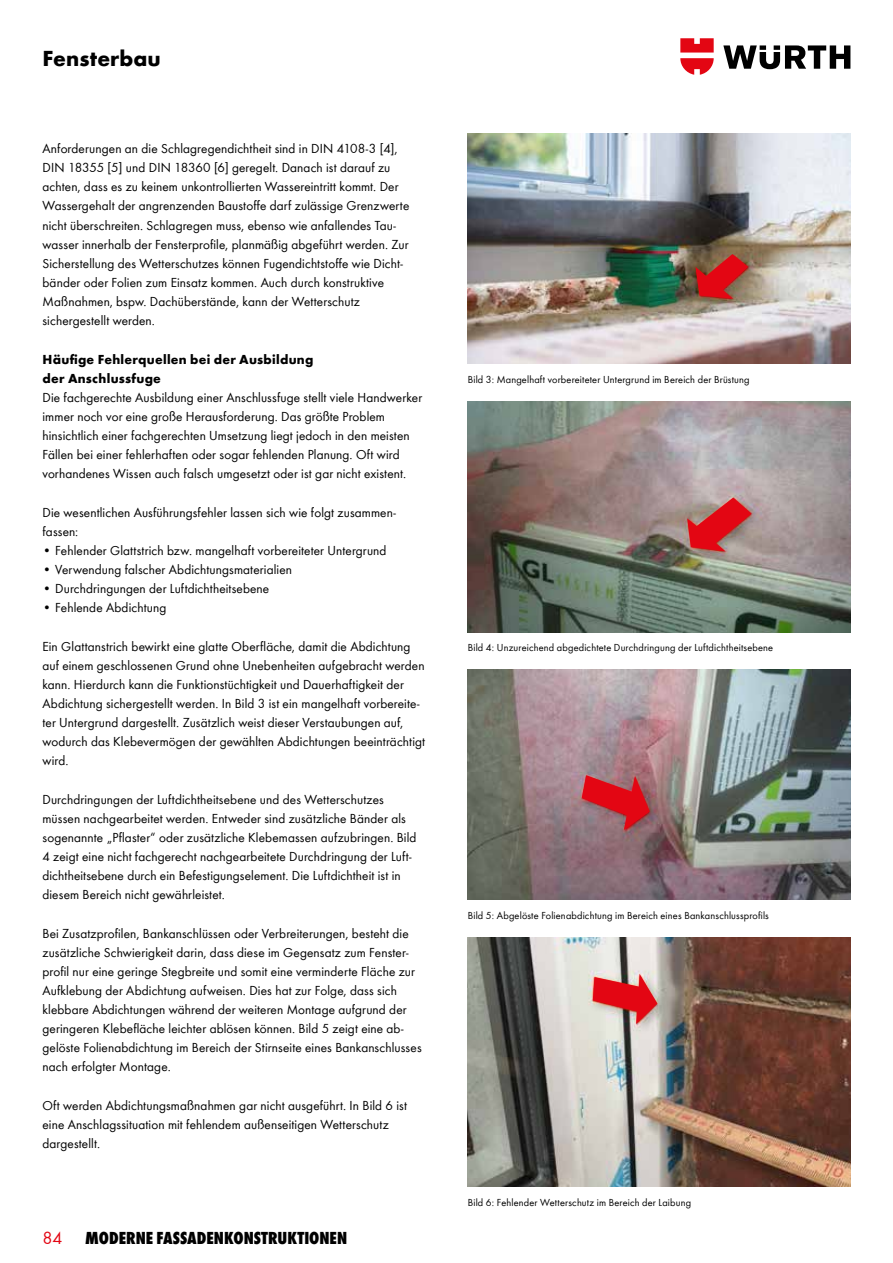
<style>
.page{position:relative;width:893px;height:1263px;background:#fff}
.page>*{position:absolute;margin:0;border:0;box-sizing:border-box;transform-origin:0 0}
.t1{font:700 22.5px "Wuerth";color:#000}
.t2{font:800 condensed 18px "Wuerth";color:#000}
.t3{font:18px "Wuerth";color:#e30613}
.t4{font:13.5px/19.2px "Wuerth";letter-spacing:.01em;color:#000}
.t5{font:700 13.5px/19.2px "Wuerth";letter-spacing:.02em;color:#000}
.t6{font:10.5px "Wuerth";letter-spacing:.02em;color:#000}
</style>
<div class="page">
<svg style="left:723px;top:45px;width:127px;height:24px"></svg>
<svg style="left:680px;top:38px;width:34px;height:37px"></svg>
<img style="left:468px;top:134px;width:382px;height:230px">
<img style="left:468px;top:402px;width:382px;height:230px">
<img style="left:468px;top:670px;width:382px;height:229px">
<img style="left:468px;top:938px;width:382px;height:248px">
<div style="left:691px;top:250px;width:69px;height:61px;background:#000;opacity:.25"></div>
<svg style="left:695px;top:254px;width:53px;height:45px"></svg>
<div style="left:683px;top:494px;width:81px;height:70px;background:#000;opacity:.25"></div>
<svg style="left:687px;top:497px;width:65px;height:54px"></svg>
<div style="left:577px;top:771px;width:85px;height:71px;background:#000;opacity:.25"></div>
<svg style="left:582px;top:775px;width:68px;height:55px"></svg>
<div style="left:588px;top:971px;width:82px;height:65px;background:#000;opacity:.25"></div>
<svg style="left:593px;top:974px;width:64px;height:50px"></svg>
<h1 class="t1" style="left:43px;top:42px;width:120px">Fensterbau</h1>
<p class="t4" style="left:43px;top:138px;width:368px">Anforderungen an die Schlagregendichtheit sind in DIN 4108-3 [4], DIN 18355 [5] und DIN 18360 [6] geregelt. Danach ist darauf zu achten, dass es zu keinem unkontrollierten Wassereintritt kommt. Der Wassergehalt der angrenzenden Baustoffe darf zulässige Grenzwerte nicht überschreiten. Schlagregen muss, ebenso wie anfallendes Tau&shy;wasser innerhalb der Fensterprofile, planmäßig abgeführt werden. Zur Sicherstellung des Wetterschutzes können Fugendichtstoffe wie Dicht&shy;bänder oder Folien zum Einsatz kommen. Auch durch konstruktive Maßnahmen, bspw. Dachüberstände, kann der Wetterschutz sichergestellt werden.</p>
<p class="t5" style="left:43px;top:348px;width:272px">Häufige Fehlerquellen bei der Ausbildung der Anschlussfuge</p>
<p class="t4" style="left:43px;top:387px;width:381px">Die fachgerechte Ausbildung einer Anschlussfuge stellt viele Handwerker immer noch vor eine große Herausforderung. Das größte Problem hinsichtlich einer fachgerechten Umsetzung liegt jedoch in den meisten Fällen bei einer fehlerhaften oder sogar fehlenden Planung. Oft wird vorhandenes Wissen auch falsch umgesetzt oder ist gar nicht existent.</p>
<p class="t4" style="left:43px;top:502px;width:355px">Die wesentlichen Ausführungsfehler lassen sich wie folgt zusammen&shy;fassen:</p>
<p class="t4" style="left:43px;top:540px;width:345px">• Fehlender Glattstrich bzw. mangelhaft vorbereiteter Untergrund</p>
<p class="t4" style="left:43px;top:559px;width:251px">• Verwendung falscher Abdichtungsmaterialien</p>
<p class="t4" style="left:43px;top:578px;width:228px">• Durchdringungen der Luftdichtheitsebene</p>
<p class="t4" style="left:42px;top:597px;width:125px">• Fehlende Abdichtung</p>
<p class="t4" style="left:42px;top:636px;width:384px">Ein Glattanstrich bewirkt eine glatte Oberfläche, damit die Abdichtung auf einem geschlossenen Grund ohne Unebenheiten aufgebracht werden kann. Hierdurch kann die Funktionstüchtigkeit und Dauerhaftigkeit der Abdichtung sichergestellt werden. In Bild 3 ist ein mangelhaft vorbereite&shy;ter Untergrund dargestellt. Zusätzlich weist dieser Verstaubungen auf, wodurch das Klebevermögen der gewählten Abdichtungen beeinträchtigt wird.</p>
<p class="t4" style="left:42px;top:789px;width:375px">Durchdringungen der Luftdichtheitsebene und des Wetterschutzes müssen nachgearbeitet werden. Entweder sind zusätzliche Bänder als sogenannte „Pflaster“ oder zusätzliche Klebemassen aufzubringen. Bild 4 zeigt eine nicht fachgerecht nachgearbeitete Durchdringung der Luft&shy;dichtheitsebene durch ein Befestigungselement. Die Luftdichtheit ist in diesem Bereich nicht gewährleistet.</p>
<p class="t4" style="left:42px;top:923px;width:381px">Bei Zusatzprofilen, Bankanschlüssen oder Verbreiterungen, besteht die zusätzliche Schwierigkeit darin, dass diese im Gegensatz zum Fenster&shy;profil nur eine geringe Stegbreite und somit eine verminderte Fläche zur Aufklebung der Abdichtung aufweisen. Dies hat zur Folge, dass sich klebbare Abdichtungen während der weiteren Montage aufgrund der geringeren Klebefläche leichter ablösen können. Bild 5 zeigt eine ab&shy;gelöste Folienabdichtung im Bereich der Stirnseite eines Bankanschlusses nach erfolgter Montage.</p>
<p class="t4" style="left:42px;top:1095px;width:366px">Oft werden Abdichtungsmaßnahmen gar nicht ausgeführt. In Bild 6 ist eine Anschlagssituation mit fehlendem außenseitigen Wetterschutz dargestellt.</p>
<h2 class="t3" style="left:43px;top:1225px;width:21px">84</h2>
<h2 class="t2" style="left:85px;top:1225px;width:264px">MODERNE FASSADENKONSTRUKTIONEN</h2>
<p class="t6" style="left:468px;top:372px;width:283px">Bild 3: Mangelhaft vorbereiteter Untergrund im Bereich der Brüstung</p>
<p class="t6" style="left:468px;top:640px;width:307px">Bild 4: Unzureichend abgedichtete Durchdringung der Luftdichtheitsebene</p>
<p class="t6" style="left:468px;top:908px;width:303px">Bild 5: Abgelöste Folienabdichtung im Bereich eines Bankanschlussprofils</p>
<p class="t6" style="left:468px;top:1195px;width:225px">Bild 6: Fehlender Wetterschutz im Bereich der Laibung</p>
</div>
